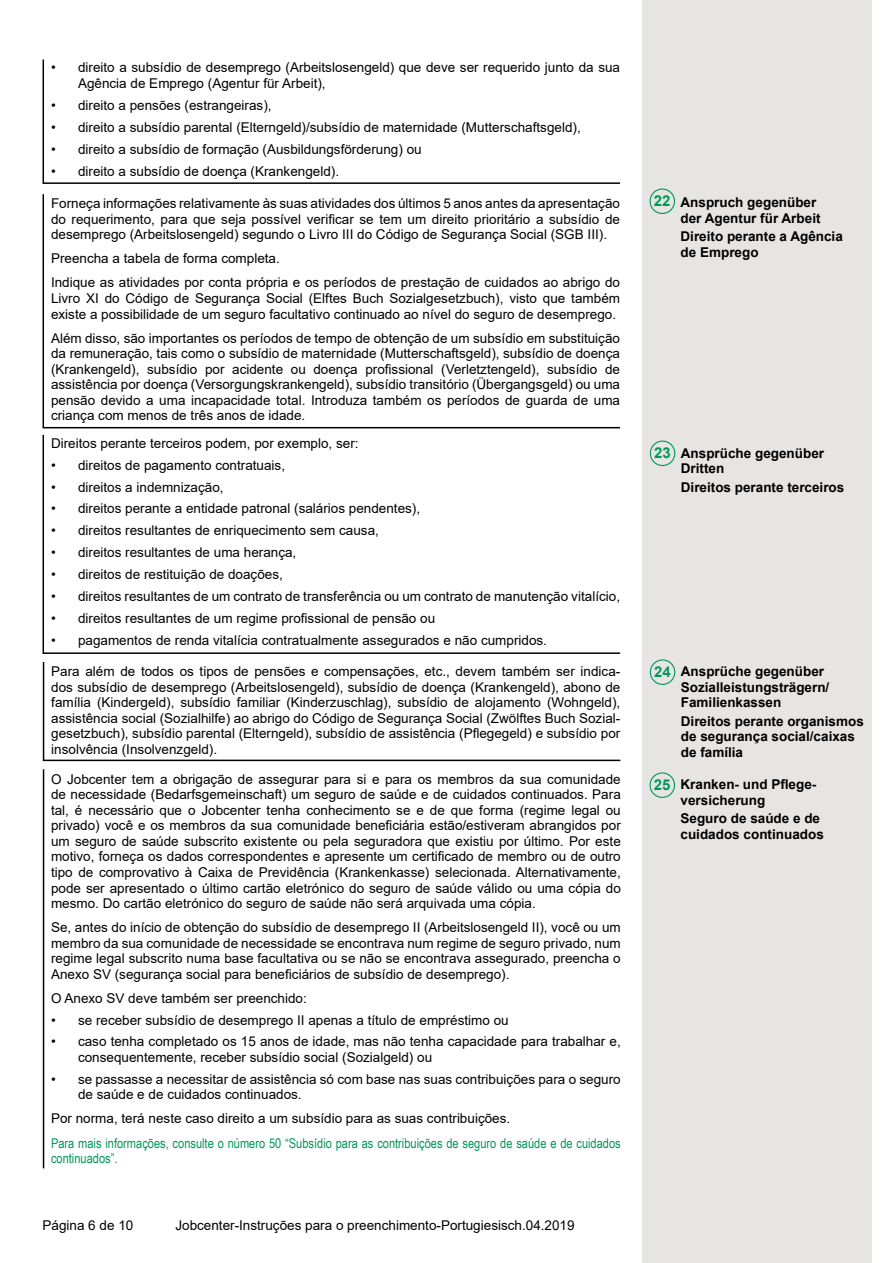
<style>
.page{position:relative;width:893px;height:1263px;background:#fff}
.page>*{position:absolute;margin:0;border:0;box-sizing:border-box;transform-origin:0 0}
.t1{font:700 15px "Arial";color:#00965a}
.t2{font:13.5px/15.5px "Arial";color:#000;text-align:justify}
.t3{font:700 13.5px/15.6px "Arial";color:#000}
.t4{font:13.5px/15.6px "Arial Narrow";color:#00965a}
</style>
<div class="page">
<div style="left:642px;top:0;width:230px;height:1263px;background:#e7e5e4"></div>
<div style="left:649px;top:772px;width:26px;height:26px;border:1px solid #00965a;border-radius:50%"></div>
<svg style="left:42px;top:662px;width:579px;height:100px"></svg>
<div style="left:650px;top:659px;width:25px;height:26px;border:1px solid #00965a;border-radius:50%"></div>
<svg style="left:42px;top:434px;width:579px;height:220px"></svg>
<div style="left:650px;top:441px;width:25px;height:25px;border:1px solid #00965a;border-radius:50%"></div>
<hr style="left:43px;top:769px;width:1px;height:399px;background:#000">
<svg style="left:42px;top:59px;width:579px;height:125px"></svg>
<svg style="left:42px;top:194px;width:579px;height:235px"></svg>
<div style="left:649px;top:188px;width:26px;height:26px;border:1px solid #00965a;border-radius:50%"></div>
<p class="t2" style="left:78px;top:60px;width:544px;text-indent:-27px">• direito a subsídio de desemprego (Arbeitslosengeld) que deve ser requerido junto da sua<br>Agência de Emprego (Agentur für Arbeit),</p>
<p class="t2" style="left:51px;top:97px;width:222px">• direito a pensões (estrangeiras),</p>
<p class="t2" style="left:51px;top:119px;width:531px">• direito a subsídio parental (Elterngeld)/subsídio de maternidade (Mutterschaftsgeld),</p>
<p class="t2" style="left:51px;top:141px;width:372px">• direito a subsídio de formação (Ausbildungsförderung) ou</p>
<p class="t2" style="left:51px;top:163px;width:290px">• direito a subsídio de doença (Krankengeld).</p>
<p class="t2" style="left:51px;top:196px;width:571px">Forneça informações relativamente às suas atividades dos últimos 5 anos antes da apresentação do requerimento, para que seja possível verificar se tem um direito prioritário a subsídio de desemprego (Arbeitslosengeld) segundo o Livro III do Código de Segurança Social (SGB III).</p>
<p class="t2" style="left:51px;top:247px;width:571px;line-height:24px">Preencha a tabela de forma completa.<br>Indique as atividades por conta própria e os períodos de prestação de cuidados ao abrigo do</p>
<p class="t2" style="left:51px;top:290px;width:571px">Livro XI do Código de Segurança Social (Elftes Buch Sozialgesetzbuch), visto que também existe a possibilidade de um seguro facultativo continuado ao nível do seguro de desemprego.</p>
<p class="t2" style="left:51px;top:330px;width:571px">Além disso, são importantes os períodos de tempo de obtenção de um subsídio em substituição da remuneração, tais como o subsídio de maternidade (Mutterschaftsgeld), subsídio de doença (Krankengeld), subsídio por acidente ou doença profissional (Verletztengeld), subsídio de assistência por doença (Versorgungskrankengeld), subsídio transitório (Übergangsgeld) ou uma pensão devido a uma incapacidade total. Introduza também os períodos de guarda de uma criança com menos de três anos de idade.</p>
<p class="t2" style="left:51px;top:435px;width:309px">Direitos perante terceiros podem, por exemplo, ser:</p>
<p class="t2" style="left:51px;top:457px;width:236px">• direitos de pagamento contratuais,</p>
<p class="t2" style="left:51px;top:479px;width:174px">• direitos a indemnização,</p>
<p class="t2" style="left:51px;top:501px;width:371px">• direitos perante a entidade patronal (salários pendentes),</p>
<p class="t2" style="left:51px;top:523px;width:329px">• direitos resultantes de enriquecimento sem causa,</p>
<p class="t2" style="left:51px;top:545px;width:247px">• direitos resultantes de uma herança,</p>
<p class="t2" style="left:51px;top:567px;width:233px">• direitos de restituição de doações,</p>
<p class="t2" style="left:51px;top:588px;width:571px">• direitos resultantes de um contrato de transferência ou um contrato de manutenção vitalício,</p>
<p class="t2" style="left:51px;top:610px;width:386px">• direitos resultantes de um regime profissional de pensão ou</p>
<p class="t2" style="left:51px;top:632px;width:497px">• pagamentos de renda vitalícia contratualmente assegurados e não cumpridos.</p>
<p class="t1" style="left:654px;top:190px;width:18px">22</p>
<p class="t3" style="left:681px;top:195px;width:142px">Anspruch gegenüber der Agentur für Arbeit</p>
<p class="t3" style="left:681px;top:229px;width:164px">Direito perante a Agência de Emprego</p>
<p class="t1" style="left:654px;top:442px;width:18px">23</p>
<p class="t3" style="left:681px;top:445px;width:145px">Ansprüche gegenüber<br>Dritten</p>
<p class="t3" style="left:681px;top:479px;width:165px">Direitos perante terceiros</p>
<p class="t2" style="left:51px;top:663px;width:571px">Para além de todos os tipos de pensões e compensações, etc., devem também ser indica&shy;dos subsídio de desemprego (Arbeitslosengeld), subsídio de doença (Krankengeld), abono de família (Kindergeld), subsídio familiar (Kinderzuschlag), subsídio de alojamento (Wohngeld), assistência social (Sozialhilfe) ao abrigo do Código de Segurança Social (Zwölftes Buch Sozial&shy;gesetzbuch), subsídio parental (Elterngeld), subsídio de assistência (Pflegegeld) e subsídio por insolvência (Insolvenzgeld).</p>
<p class="t3" style="left:681px;top:664px;width:150px">Ansprüche gegenüber<br>Sozialleistungsträgern/<br>Familienkassen</p>
<p class="t1" style="left:654px;top:661px;width:18px">24</p>
<p class="t3" style="left:681px;top:713px;width:185px">Direitos perante organismos de segurança social/caixas de família</p>
<p class="t2" style="left:51px;top:771px;width:571px">O Jobcenter tem a obrigação de assegurar para si e para os membros da sua comunidade de necessidade (Bedarfsgemeinschaft) um seguro de saúde e de cuidados continuados. Para tal, é necessário que o Jobcenter tenha conhecimento se e de que forma (regime legal ou privado) você e os membros da sua comunidade beneficiária estão/estiveram abrangidos por um seguro de saúde subscrito existente ou pela seguradora que existiu por último. Por este motivo, forneça os dados correspondentes e apresente um certificado de membro ou de outro tipo de comprovativo à Caixa de Previdência (Krankenkasse) selecionada. Alternativamente, pode ser apresentado o último cartão eletrónico do seguro de saúde válido ou uma cópia do mesmo. Do cartão eletrónico do seguro de saúde não será arquivada uma cópia.</p>
<p class="t2" style="left:51px;top:919px;width:571px">Se, antes do início de obtenção do subsídio de desemprego II (Arbeitslosengeld II), você ou um membro da sua comunidade de necessidade se encontrava num regime de seguro privado, num regime legal subscrito numa base facultativa ou se não se encontrava assegurado, preencha o Anexo SV (segurança social para beneficiários de subsídio de desemprego).</p>
<p class="t2" style="left:51px;top:990px;width:257px">O Anexo SV deve também ser preenchido:</p>
<p class="t2" style="left:51px;top:1012px;width:459px">• se receber subsídio de desemprego II apenas a título de empréstimo ou</p>
<p class="t2" style="left:78px;top:1034px;width:544px;text-indent:-27px">• caso tenha completado os 15 anos de idade, mas não tenha capacidade para trabalhar e, consequentemente, receber subsídio social (Sozialgeld) ou</p>
<p class="t2" style="left:78px;top:1071px;width:544px;text-indent:-27px">• se passasse a necessitar de assistência só com base nas suas contribuições para o seguro de saúde e de cuidados continuados.</p>
<p class="t2" style="left:51px;top:1111px;width:461px">Por norma, terá neste caso direito a um subsídio para as suas contribuições.</p>
<p class="t4" style="left:51px;top:1134px;width:571px">Para mais informações, consulte o número 50 “Subsídio para as contribuições de seguro de saúde e de cuidados continuados”.</p>
<p class="t2" style="left:43px;top:1218px;width:92px">Página 6 de 10</p>
<p class="t2" style="left:175px;top:1218px;width:401px">Jobcenter-Instruções para o preenchimento-Portugiesisch.04.2019</p>
<p class="t1" style="left:654px;top:774px;width:18px">25</p>
<p class="t3" style="left:681px;top:777px;width:137px">Kranken- und Pflege&shy;versicherung</p>
<p class="t3" style="left:681px;top:811px;width:145px">Seguro de saúde e de cuidados continuados</p>
</div>
